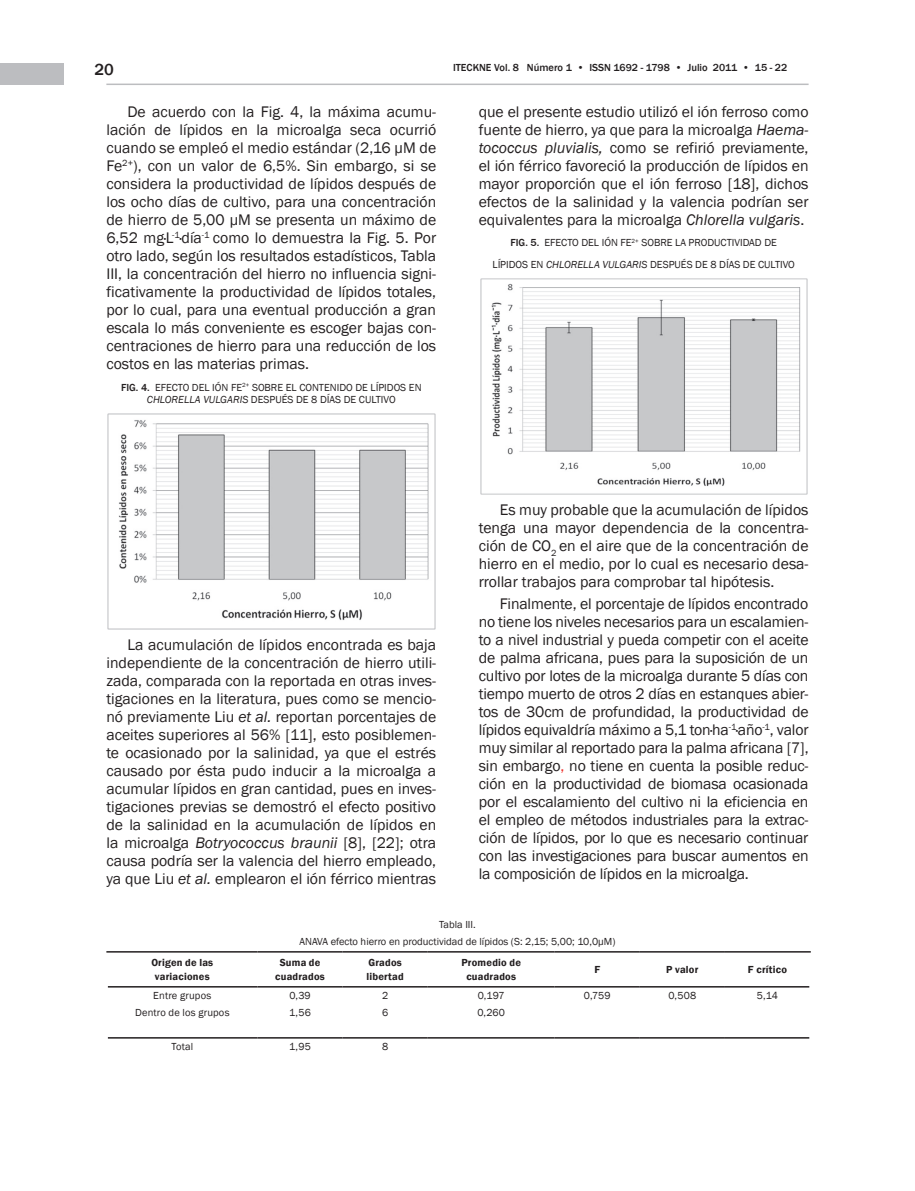
<style>
.page{position:relative;width:915px;height:1191px;background:#fff}
.page>*{position:absolute;margin:0;border:0;box-sizing:border-box;transform-origin:0 0}
.t1{font:500 16.5px "Franklin Gothic";color:#231f20}
.t2{font:15.75px/18px "Franklin Gothic";color:#231f20;text-align:justify}
.t3{font:10.5px/12.6px "Franklin Gothic";color:#231f20;text-align:center}
.t4{font:600 10.5px/14px "Franklin Gothic";letter-spacing:.02em;color:#231f20;text-align:center}
.t5{font:500 10.5px "Franklin Gothic";color:#231f20}
.s1{font-weight:500}
.s2{font-style:italic}
.s3{color:#ee2f2a}
</style>
<div class="page">
<div style="left:0;top:64px;width:64px;height:21px;background:#bcbdc0"></div>
<hr style="left:106px;top:84px;width:702px;height:1px;background:#bcbdc0">
<img style="left:107px;top:414px;width:328px;height:216px">
<img style="left:480px;top:279px;width:327px;height:216px">
<hr style="left:106px;top:951px;width:151px;height:1px;background:#231f20">
<hr style="left:257px;top:951px;width:85px;height:1px;background:#231f20">
<hr style="left:342px;top:951px;width:85px;height:1px;background:#231f20">
<hr style="left:427px;top:951px;width:127px;height:1px;background:#231f20">
<hr style="left:554px;top:951px;width:85px;height:1px;background:#231f20">
<hr style="left:639px;top:951px;width:85px;height:1px;background:#231f20">
<hr style="left:724px;top:951px;width:86px;height:1px;background:#231f20">
<hr style="left:108px;top:986px;width:149px;height:1px;background:#231f20">
<hr style="left:257px;top:986px;width:85px;height:1px;background:#231f20">
<hr style="left:342px;top:986px;width:85px;height:1px;background:#231f20">
<hr style="left:427px;top:986px;width:127px;height:1px;background:#231f20">
<hr style="left:554px;top:986px;width:85px;height:1px;background:#231f20">
<hr style="left:639px;top:986px;width:85px;height:1px;background:#231f20">
<hr style="left:724px;top:986px;width:85px;height:1px;background:#231f20">
<hr style="left:108px;top:1037px;width:149px;height:1px;background:#231f20">
<hr style="left:257px;top:1037px;width:85px;height:1px;background:#231f20">
<hr style="left:342px;top:1037px;width:85px;height:1px;background:#231f20">
<hr style="left:427px;top:1037px;width:127px;height:1px;background:#231f20">
<hr style="left:554px;top:1037px;width:85px;height:1px;background:#231f20">
<hr style="left:639px;top:1037px;width:85px;height:1px;background:#231f20">
<hr style="left:724px;top:1037px;width:85px;height:1px;background:#231f20">
<p class="t1" style="left:94px;top:60px;width:21px">20</p>
<p class="t5" style="left:453px;top:61px;width:335px">ITECKNE Vol. 8 Número 1 • ISSN 1692 - 1798 • Julio 2011 • 15 - 22</p>
<p class="t2" style="left:106px;top:103px;width:331px;text-indent:21px">De acuerdo con la Fig. 4, la máxima acumu&shy;lación de lípidos en la microalga seca ocurrió cuando se empleó el medio estándar (2,16 µM de Fe<sup>2+</sup>), con un valor de 6,5%. Sin embargo, si se considera la productividad de lípidos después de los ocho días de cultivo, para una concentración de hierro de 5,00 µM se presenta un máximo de 6,52 mg·L<sup>-1</sup>·día<sup>-1</sup> como lo demuestra la Fig. 5. Por otro lado, según los resultados estadísticos, Tabla III, la concentración del hierro no influencia signi&shy;ficativamente la productividad de lípidos totales, por lo cual, para una eventual producción a gran escala lo más conveniente es escoger bajas con&shy;centraciones de hierro para una reducción de los costos en las materias primas.</p>
<p class="t3" style="left:121px;top:381px;width:302px"><span class="s1">FIG. 4.</span> EFECTO DEL IÓN Fe<sup>2+</sup> SOBRE EL CONTENIDO DE LÍPIDOS EN<br><span class="s2">CHLORELLA VULGARIS</span> DESPUÉS DE 8 DÍAS DE CULTIVO</p>
<p class="t2" style="left:478px;top:103px;width:331px">que el presente estudio utilizó el ión ferroso como fuente de hierro, ya que para la microalga <span class="s2">Haema&shy;tococcus pluvialis,</span> como se refirió previamente, el ión férrico favoreció la producción de lípidos en mayor proporción que el ión ferroso [18], dichos efectos de la salinidad y la valencia podrían ser equivalentes para la microalga <span class="s2">Chlorella vulgaris</span>.</p>
<p class="t3" style="left:492px;top:232px;width:304px;line-height:21.6px"><span class="s1">FIG. 5.</span> EFECTO DEL IÓN Fe<sup>2+</sup> SOBRE LA PRODUCTIVIDAD DE<br>LÍPIDOS EN <span class="s2">CHLORELLA VULGARIS</span> DESPUÉS DE 8 DÍAS DE CULTIVO</p>
<p class="t2" style="left:478px;top:501px;width:331px;text-indent:21px">Es muy probable que la acumulación de lípidos tenga una mayor dependencia de la concentra&shy;ción de CO<sub>2</sub> en el aire que de la concentración de hierro en el medio, por lo cual es necesario desa&shy;rrollar trabajos para comprobar tal hipótesis.</p>
<p class="t2" style="left:478px;top:595px;width:331px;text-indent:21px">Finalmente, el porcentaje de lípidos encontrado no tiene los niveles necesarios para un escalamien&shy;to a nivel industrial y pueda competir con el aceite de palma africana, pues para la suposición de un cultivo por lotes de la microalga durante 5 días con tiempo muerto de otros 2 días en estanques abier&shy;tos de 30cm de profundidad, la productividad de lípidos equivaldría máximo a 5,1 ton·ha<sup>-1</sup>·año<sup>-1</sup>, valor muy similar al reportado para la palma africana [7], sin embargo<span class="s3">,</span> no tiene en cuenta la posible reduc&shy;ción en la productividad de biomasa ocasionada por el escalamiento del cultivo ni la eficiencia en el empleo de métodos industriales para la extrac&shy;ción de lípidos, por lo que es necesario continuar con las investigaciones para buscar aumentos en la composición de lípidos en la microalga.</p>
<p class="t3" style="left:299px;top:916px;width:317px;line-height:16.8px">Tabla III.<br>ANAVA efecto hierro en productividad de lípidos (S: 2,15; 5,00; 10,0µM)</p>
<p class="t2" style="left:106px;top:636px;width:331px;text-indent:21px">La acumulación de lípidos encontrada es baja independiente de la concentración de hierro utili&shy;zada, comparada con la reportada en otras inves&shy;tigaciones en la literatura, pues como se mencio&shy;nó previamente Liu <span class="s2">et al.</span> reportan porcentajes de aceites superiores al 56% [11], esto posiblemen&shy;te ocasionado por la salinidad, ya que el estrés causado por ésta pudo inducir a la microalga a acumular lípidos en gran cantidad, pues en inves&shy;tigaciones previas se demostró el efecto positivo de la salinidad en la acumulación de lípidos en la microalga <span class="s2">Botryococcus braunii</span> [8], [22]; otra causa podría ser la valencia del hierro empleado, ya que Liu <span class="s2">et al.</span> emplearon el ión férrico mientras</p>
<p class="t4" style="left:151px;top:955px;width:63px">Origen de las variaciones</p>
<p class="t4" style="left:275px;top:955px;width:51px">Suma de cuadrados</p>
<p class="t4" style="left:366px;top:955px;width:39px;text-align:left">Grados libertad</p>
<p class="t4" style="left:461px;top:955px;width:61px">Promedio de cuadrados</p>
<p class="t4" style="left:594px;top:962px;width:6px">F</p>
<p class="t4" style="left:666px;top:962px;width:34px">P valor</p>
<p class="t4" style="left:747px;top:962px;width:41px">F crítico</p>
<p class="t3" style="left:153px;top:989px;width:59px">Entre grupos</p>
<p class="t3" style="left:289px;top:989px;width:23px">0,39</p>
<p class="t3" style="left:382px;top:989px;width:8px">2</p>
<p class="t3" style="left:477px;top:989px;width:29px">0,197</p>
<p class="t3" style="left:583px;top:989px;width:28px">0,759</p>
<p class="t3" style="left:668px;top:989px;width:29px">0,508</p>
<p class="t3" style="left:756px;top:989px;width:23px">5,14</p>
<p class="t3" style="left:135px;top:1006px;width:96px">Dentro de los grupos</p>
<p class="t3" style="left:289px;top:1006px;width:23px">1,56</p>
<p class="t3" style="left:382px;top:1006px;width:8px">6</p>
<p class="t3" style="left:477px;top:1006px;width:29px">0,260</p>
<p class="t3" style="left:171px;top:1040px;width:23px">Total</p>
<p class="t3" style="left:289px;top:1040px;width:23px">1,95</p>
<p class="t3" style="left:382px;top:1040px;width:8px">8</p>
</div>
